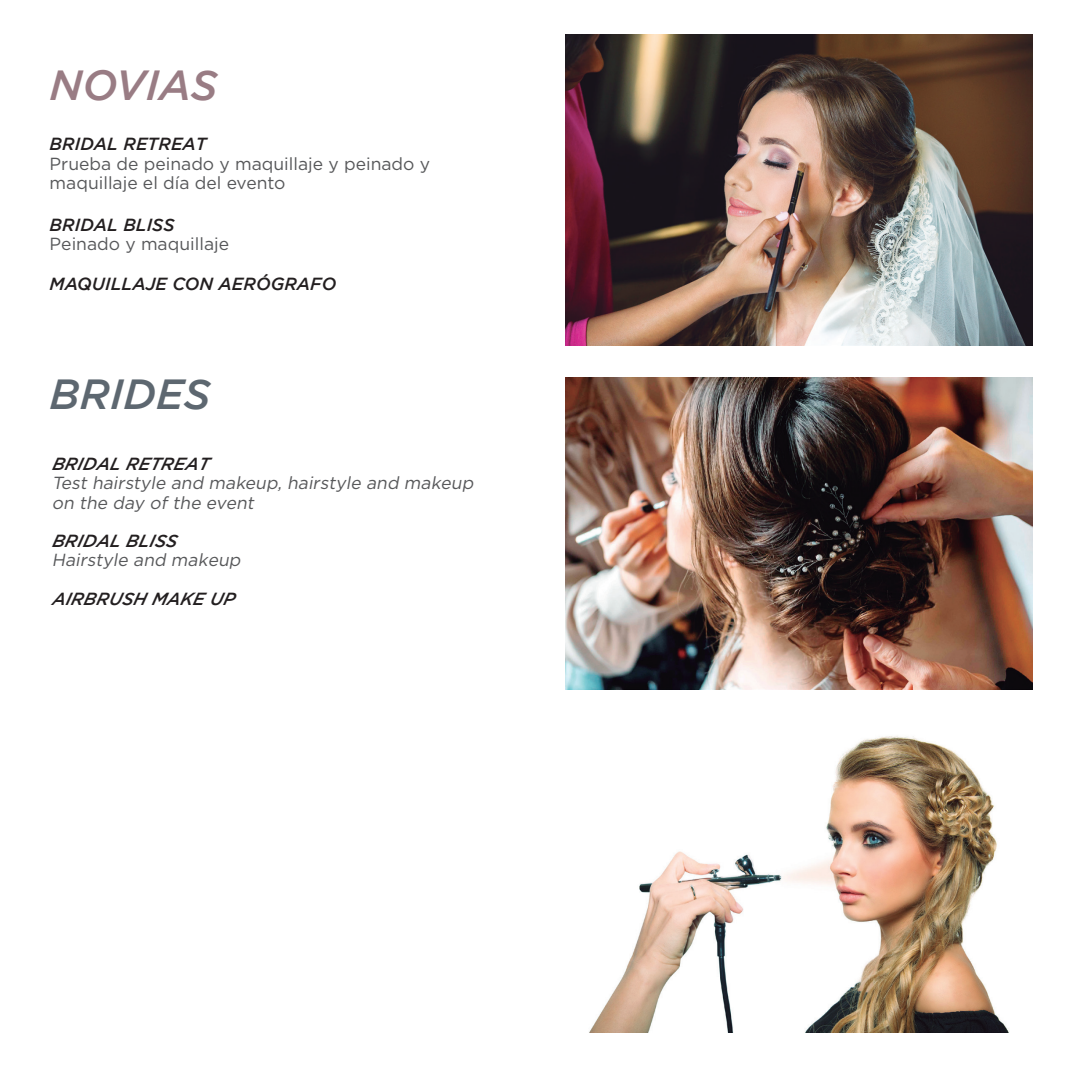
<style>
.page{position:relative;width:1067px;height:1067px;background:#fff}
.page>*{position:absolute;margin:0;border:0;box-sizing:border-box;transform-origin:0 0}
.t1{font:italic 500 42px "Gotham";color:#997c84}
.t2{font:italic 500 42px "Gotham";color:#5d6770}
.t3{font:italic 500 17.5px "Gotham";color:#231f20}
.t4{font:17.5px/19.2px "Gotham";color:#57585a}
.t5{font:italic 17.5px/19.2px "Gotham";color:#57585a}
</style>
<div class="page">
<img style="left:566px;top:35px;width:466px;height:311px">
<img style="left:566px;top:378px;width:466px;height:311px">
<img style="left:589px;top:736px;width:420px;height:296px">
<p class="t1" style="left:50px;top:61px;width:169px">NOVIAS</p>
<p class="t3" style="left:50px;top:134px;width:159px">BRIDAL RETREAT</p>
<p class="t4" style="left:50px;top:153px;width:382px">Prueba de peinado y maquillaje y peinado y maquillaje el día del evento</p>
<p class="t3" style="left:50px;top:215px;width:126px">BRIDAL BLISS</p>
<p class="t4" style="left:50px;top:234px;width:181px">Peinado y maquillaje</p>
<p class="t3" style="left:50px;top:274px;width:288px">MAQUILLAJE CON AERÓGRAFO</p>
<p class="t2" style="left:50px;top:370px;width:162px">BRIDES</p>
<p class="t3" style="left:52px;top:454px;width:159px">BRIDA L RETREA T</p>
<p class="t5" style="left:52px;top:473px;width:427px">Test hairstyle and makeup, hairstyle and makeup on the day of the event</p>
<p class="t3" style="left:52px;top:531px;width:130px">BRIDA L BLISS</p>
<p class="t5" style="left:52px;top:550px;width:194px">Hairstyle and makeup</p>
<p class="t3" style="left:52px;top:588px;width:188px">A IRBRUSH MA KE UP</p>
</div>
